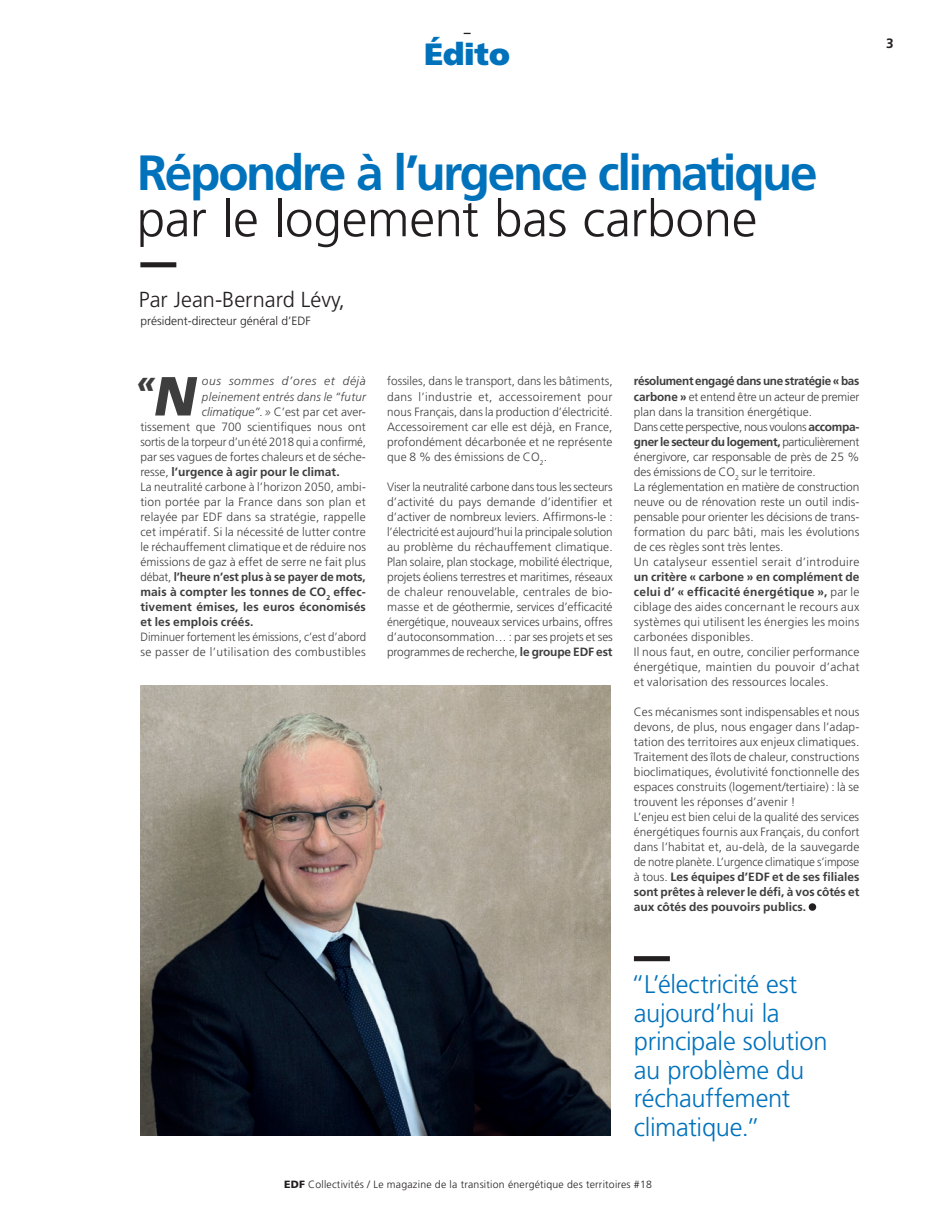
<style>
.page{position:relative;width:936px;height:1221px;background:#fff}
.page>*{position:absolute;margin:0;border:0;box-sizing:border-box;transform-origin:0 0}
.t1{font:300 51px "Frutiger";letter-spacing:-.005em;color:#231f20}
.t2{font:700 49.5px "Frutiger";letter-spacing:-.05em;color:#0072bc}
.t3{font:italic 900 32.1px "Frutiger";color:#3e3e3f}
.t4{font:30.75px "Frutiger Neue LTW1 G X Black";letter-spacing:-.01em;color:#0072bc}
.t5{font:300 25.5px/28.5px "Frutiger";letter-spacing:-.01em;color:#0072bc}
.t6{font:300 21.75px "Frutiger";color:#231f20}
.t7{font:700 13.5px "Frutiger";color:#231f20}
.t8{font:300 12px/15px "Frutiger";letter-spacing:.01em;color:#3e3e3f}
.t9{font:300 12px/15px "Frutiger";letter-spacing:.01em;color:#3e3e3f;text-align:justify;scale:.96 1}
.t10{font:700 12px "Frutiger";letter-spacing:.01em;color:#3e3e3f}
.t11{font:300 12px/15px "Frutiger";letter-spacing:.01em;color:#3e3e3f;scale:.95 1}
.t12{font:300 12px "Frutiger";letter-spacing:-.015em;color:#3e3e3f;scale:.95 1}
.t13{font:700 12px "Frutiger";letter-spacing:.01em;color:#3e3e3f;scale:.96 1}
.t14{font:300 12px "Frutiger";color:#231f20}
.t15{font:italic 300 12px "Frutiger";letter-spacing:.03em;color:#3e3e3f;scale:.95 1}
.t16{font:italic 300 12px "Frutiger";letter-spacing:.05em;color:#3e3e3f}
.t17{font:300 10.5px "Frutiger";letter-spacing:.02em;color:#231f20}
.t18{font:9px "Frutiger Neue LTW1 G X Black";color:#231f20}
.s1{font-size:55.05px}
.s2{font-style:italic}
.s3{font-weight:300}
.s4{font-weight:700}
.s5{font-weight:900}
</style>
<div class="page">
<img style="left:141px;top:685px;width:470px;height:450px">
<div style="left:808px;top:903px;width:8px;height:7px;background:#231f20;border-radius:50%"></div>
<div style="left:140px;top:262px;width:36px;height:5px;background:#231f20"></div>
<div style="left:634px;top:956px;width:35px;height:5px;background:#231f20"></div>
<p class="t18" style="left:463px;top:27px;width:10px">—</p>
<h3 class="t4" style="left:424px;top:36px;width:88px">Édito</h3>
<p class="t7" style="left:886px;top:35px;width:9px">3</p>
<h2 class="t2" style="left:137px;top:143px;width:681px">Répondre à l’urgence climatique</h2>
<h1 class="t1" style="left:137px;top:190px;width:622px">par le logement bas carbone</h1>
<h3 class="t6" style="left:139px;top:287px;width:207px">Par Jean-Bernard Lévy,</h3>
<p class="t14" style="left:140px;top:314px;width:172px">président-directeur général d’EDF</p>
<h3 class="t3" style="left:135px;top:362px;width:72px">«<span class="s1">N</span></h3>
<p class="t16" style="left:202px;top:374px;width:165px">ous sommes d’ores et déjà</p>
<p class="t15" style="left:202px;top:389px;width:174px">pleinement entrés dans le “futur</p>
<p class="t8" style="left:202px;top:404px;width:165px"><span class="s2">climatique”.»</span> C’est par cet aver-</p>
<p class="t8" style="left:140px;top:419px;width:227px">tissement que 700 scientifiques nous ont</p>
<p class="t12" style="left:140px;top:434px;width:239px">sortis de la torpeur d’un été 2018 qui a confirmé,</p>
<p class="t8" style="left:140px;top:449px;width:227px">par ses vagues de fortes chaleurs et de séche-</p>
<p class="t10" style="left:140px;top:464px;width:201px"><span class="s3">resse,</span> l’urgence à agir pour le climat.</p>
<p class="t8" style="left:140px;top:479px;width:227px">La neutralité carbone à l’horizon 2050, ambi-</p>
<p class="t8" style="left:140px;top:494px;width:227px">tion portée par la France dans son plan et</p>
<p class="t8" style="left:140px;top:509px;width:227px">relayée par EDF dans sa stratégie, rappelle</p>
<p class="t8" style="left:140px;top:524px;width:227px">cet impératif. Si la nécessité de lutter contre</p>
<p class="t8" style="left:140px;top:539px;width:227px">le réchauffement climatique et de réduire nos</p>
<p class="t8" style="left:140px;top:554px;width:227px">émissions de gaz à effet de serre ne fait plus</p>
<p class="t13" style="left:140px;top:569px;width:236px"><span class="s3">débat,</span> l’heure n’est plus à se payer de mots,</p>
<p class="t10" style="left:140px;top:584px;width:227px">mais à compter les tonnes de CO<sub>2</sub> effec-</p>
<p class="t10" style="left:140px;top:599px;width:227px">tivement émises, les euros économisés</p>
<p class="t10" style="left:140px;top:614px;width:115px">et les emplois créés.</p>
<p class="t11" style="left:140px;top:629px;width:239px">Diminuer fortement les émissions, c’est d’abord se passer de l’utilisation des combustibles</p>
<p class="t8" style="left:387px;top:374px;width:227px;text-align:justify">fossiles, dans le transport, dans les bâtiments, dans l’industrie et, accessoirement pour nous Français, dans la production d’électricité.<br>Accessoirement car elle est déjà, en France, profondément décarbonée et ne représente que 8 % des émissions de CO<sub>2</sub>.</p>
<p class="t9" style="left:387px;top:479px;width:236px">Viser la neutralité carbone dans tous les secteurs d’activité du pays demande d’identifier et d’activer de nombreux leviers. Affirmons-le : l’électricité est aujourd’hui la principale solution au problème du réchauffement climatique.<br>Plan solaire, plan stockage, mobilité électrique, projets éoliens terrestres et maritimes, réseaux de chaleur renouvelable, centrales de bio&shy;masse et de géothermie, services d’efficacité énergétique, nouveaux services urbains, offres d’autoconsommation… : par ses projets et ses programmes de recherche, <span class="s4">le groupe EDF est</span></p>
<p class="t8" style="left:634px;top:374px;width:227px"><span class="s4">résolument engagé dans une stratégie « bas carbone »</span> et entend être un acteur de premier plan dans la transition énergétique.<br>Dans cette perspective, nous voulons <span class="s4">accompa&shy;gner le secteur du logement,</span> particulièrement énergivore, car responsable de près de 25 % des émissions de CO<sub>2</sub> sur le territoire.<br>La réglementation en matière de construction neuve ou de rénovation reste un outil indis&shy;pensable pour orienter les décisions de trans&shy;formation du parc bâti, mais les évolutions de ces règles sont très lentes.<br>Un catalyseur essentiel serait d’introduire</p>
<p class="t8" style="left:634px;top:569px;width:227px"><span class="s4">un critère « carbone » en complément de celui d’ « efficacité énergétique »,</span> par le ciblage des aides concernant le recours aux systèmes qui utilisent les énergies les moins carbonées disponibles.<br>Il nous faut, en outre, concilier performance énergétique, maintien du pouvoir d’achat et valorisation des ressources locales.</p>
<p class="t8" style="left:634px;top:704px;width:227px">Ces mécanismes sont indispensables et nous devons, de plus, nous engager dans l’adap&shy;tation des territoires aux enjeux climatiques.<br>Traitement des îlots de chaleur, constructions bioclimatiques, évolutivité fonctionnelle des espaces construits (logement/tertiaire) : là se trouvent les réponses d’avenir !<br>L’enjeu est bien celui de la qualité des services énergétiques fournis aux Français, du confort dans l’habitat et, au-delà, de la sauvegarde de notre planète. L’urgence climatique s’impose à tous. <span class="s4">Les équipes d’EDF et de ses filiales sont prêtes à relever le défi, à vos côtés et aux côtés des pouvoirs publics.</span></p>
<h3 class="t5" style="left:630px;top:970px;width:198px">“L’électricité est aujourd’hui la principale solution au problème du réchauffement climatique.”</h3>
<p class="t17" style="left:284px;top:1178px;width:369px"><span class="s5">EDF</span> Collectivités / Le magazine de la transition énergétique des territoires #18</p>
</div>
